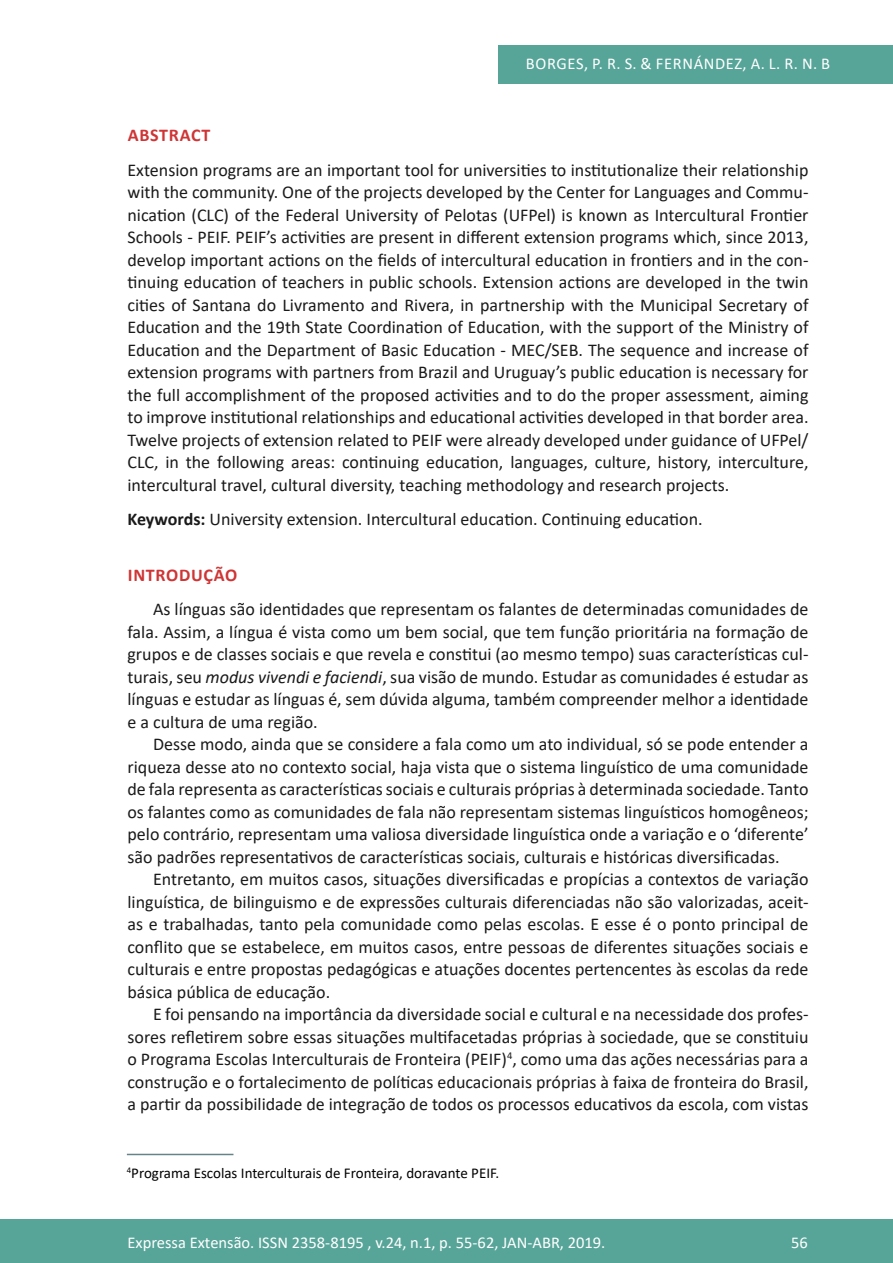
<style>
.page{position:relative;width:893px;height:1263px;background:#fff}
.page>*{position:absolute;margin:0;border:0;box-sizing:border-box;transform-origin:0 0}
.texto{font:18px/22.5px "Calibri";color:#1a1a1a;text-align:justify}
.subtitulo{font:700 18px "Calibri";letter-spacing:.04em;color:#cf3535}
.t1{font:16.5px "Calibri";color:#fff}
.t2{font:16.5px "Calibri";letter-spacing:.04em;color:#fff}
.t3{font:15px "Calibri";color:#000}
.s1{font-weight:700}
.s2{font-style:italic}
</style>
<div class="page">
<div style="left:0;top:1219px;width:893px;height:44px;background:#57a498"></div>
<div style="left:498px;top:45px;width:395px;height:39px;background:#57a498"></div>
<hr style="left:127px;top:1154px;width:106px;height:1px;background:#668387">
<p class="t2" style="left:526px;top:52px;width:306px">BORGES, P. R. S. &amp; FERNÁNDEZ, A. L. R. N. B</p>
<p class="subtitulo" style="left:128px;top:122px;width:84px">ABSTRACT</p>
<p class="texto" style="left:128px;top:158px;width:683px">Extension programs are an important tool for universities to institutionalize their relationship with the community. One of the projects developed by the Center for Languages and Commu&shy;nication (CLC) of the Federal University of Pelotas (UFPel) is known as Intercultural Frontier Schools - PEIF. PEIF’s activities are present in different extension programs which, since 2013, develop important actions on the fields of intercultural education in frontiers and in the con&shy;tinuing education of teachers in public schools. Extension actions are developed in the twin cities of Santana do Livramento and Rivera, in partnership with the Municipal Secretary of Education and the 19th State Coordination of Education, with the support of the Ministry of Education and the Department of Basic Education - MEC/SEB. The sequence and increase of extension programs with partners from Brazil and Uruguay’s public education is necessary for the full accomplishment of the proposed activities and to do the proper assessment, aiming to improve institutional relationships and educational activities developed in that border area.<br>Twelve projects of extension related to PEIF were already developed under guidance of UFPel/ CLC, in the following areas: continuing education, languages, culture, history, interculture, intercultural travel, cultural diversity, teaching methodology and research projects.</p>
<p class="texto" style="left:128px;top:507px;width:577px"><span class="s1">Keywords:</span> University extension. Intercultural education. Continuing education.</p>
<p class="subtitulo" style="left:128px;top:562px;width:111px">INTRODUÇÃO</p>
<p class="texto" style="left:128px;top:597px;width:683px;text-indent:26px">As línguas são identidades que representam os falantes de determinadas comunidades de fala. Assim, a língua é vista como um bem social, que tem função prioritária na formação de grupos e de classes sociais e que revela e constitui (ao mesmo tempo) suas características cul&shy;turais, seu <span class="s2">modus vivendi e faciendi</span>, sua visão de mundo. Estudar as comunidades é estudar as línguas e estudar as línguas é, sem dúvida alguma, também compreender melhor a identidade e a cultura de uma região.</p>
<p class="texto" style="left:128px;top:732px;width:683px;text-indent:26px">Desse modo, ainda que se considere a fala como um ato individual, só se pode entender a riqueza desse ato no contexto social, haja vista que o sistema linguístico de uma comunidade de fala representa as características sociais e culturais próprias à determinada sociedade. Tanto os falantes como as comunidades de fala não representam sistemas linguísticos homogêneos; pelo contrário, representam uma valiosa diversidade linguística onde a variação e o ‘diferente’ são padrões representativos de características sociais, culturais e históricas diversificadas.</p>
<p class="texto" style="left:128px;top:867px;width:683px;text-indent:26px">Entretanto, em muitos casos, situações diversificadas e propícias a contextos de variação linguística, de bilinguismo e de expressões culturais diferenciadas não são valorizadas, aceit&shy;as e trabalhadas, tanto pela comunidade como pelas escolas. E esse é o ponto principal de conflito que se estabelece, em muitos casos, entre pessoas de diferentes situações sociais e culturais e entre propostas pedagógicas e atuações docentes pertencentes às escolas da rede básica pública de educação.</p>
<p class="texto" style="left:128px;top:1002px;width:683px;text-indent:26px">E foi pensando na importância da diversidade social e cultural e na necessidade dos profes&shy;sores refletirem sobre essas situações multifacetadas próprias à sociedade, que se constituiu o Programa Escolas Interculturais de Fronteira (PEIF)<sup>4</sup>, como uma das ações necessárias para a construção e o fortalecimento de políticas educacionais próprias à faixa de fronteira do Brasil, a partir da possibilidade de integração de todos os processos educativos da escola, com vistas</p>
<p class="t3" style="left:127px;top:1163px;width:374px"><sup>4</sup>Programa Escolas Interculturais de Fronteira, doravante PEIF.</p>
<p class="t1" style="left:128px;top:1230px;width:479px">Expressa Extensão. ISSN 2358-8195 , v.24, n.1, p. 55-62, JAN-ABR, 2019.</p>
<p class="t1" style="left:791px;top:1230px;width:18px">56</p>
</div>
